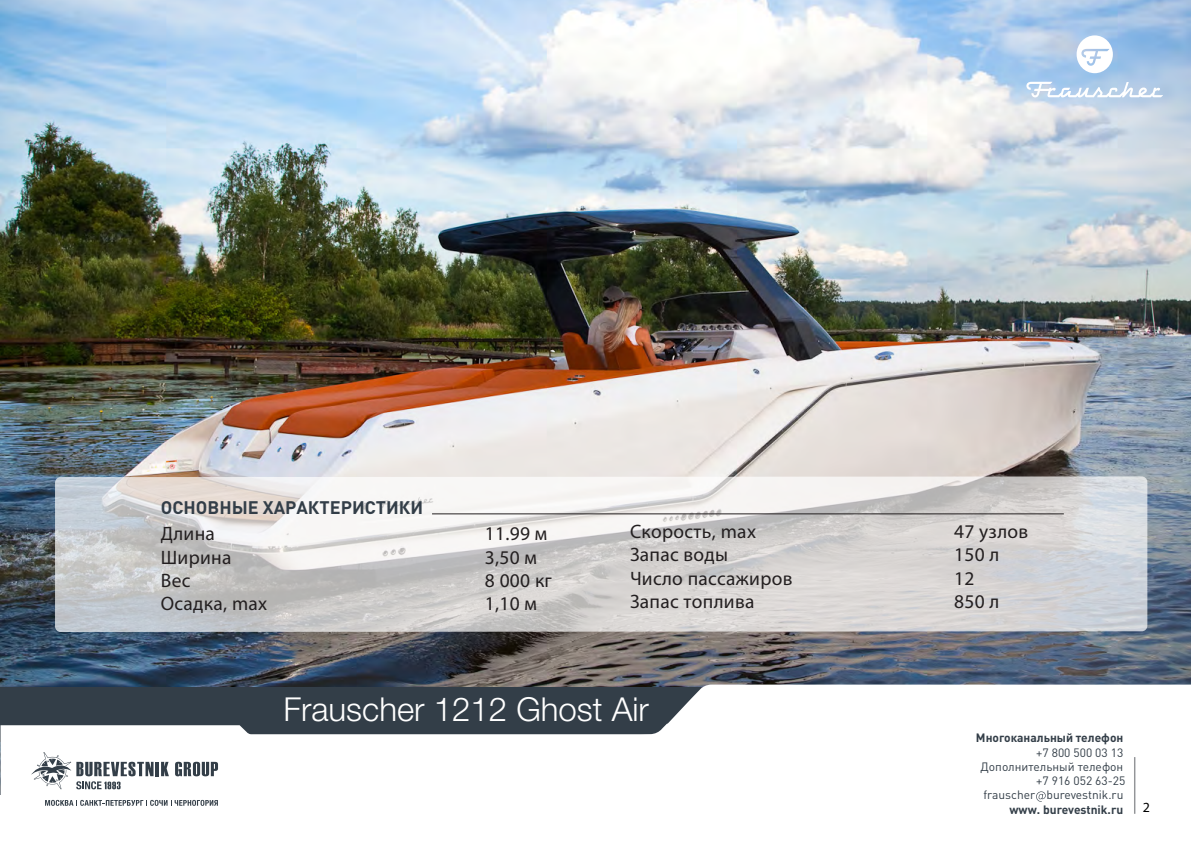
<style>
.page{position:relative;width:1191px;height:842px;background:#fff}
.page>*{position:absolute;margin:0;border:0;box-sizing:border-box;transform-origin:0 0}
.t1{font:300 33px "Helvetica Neue LT Std";color:#fff}
.t2{font:19.5px "Myriad Pro";letter-spacing:.015em;color:#231f20}
.t3{font:700 18px "DIN Pro";color:#333e48}
.t4{font:14px "Myriad Pro";color:#000}
.t5{font:12px/14.3px "DIN Pro";color:#333e48;text-align:right}
.t6{font:700 12px "DIN Pro";color:#333e48}
</style>
<div class="page">
<img style="left:0;top:0;width:1191px;height:794px">
<svg style="left:55px;top:476px;width:1092px;height:156px"></svg>
<hr style="left:432px;top:513px;width:631px;height:1px;background:#231f20">
<svg style="left:1076px;top:35px;width:36px;height:38px"></svg>
<svg style="left:1026px;top:82px;width:137px;height:15px"></svg>
<div style="left:0;top:688px;width:700px;height:54px;background:#333e48"></div>
<svg style="left:625px;top:684px;width:566px;height:40px"></svg>
<svg style="left:1px;top:724px;width:1190px;height:90px"></svg>
<hr style="left:156px;top:762px;width:3px;height:14px;background:#333e48">
<svg style="left:161px;top:762px;width:8px;height:14px"></svg>
<svg style="left:175px;top:762px;width:43px;height:14px"></svg>
<svg style="left:31px;top:752px;width:122px;height:37px"></svg>
<svg style="left:45px;top:800px;width:173px;height:6px"></svg>
<svg style="left:1036px;top:791px;width:9px;height:11px"></svg>
<hr style="left:1134px;top:757px;width:1px;height:57px;background:#939598">
<p class="t3" style="left:161px;top:495px;width:264px">ОСНОВНЫЕ ХАРАКТЕРИСТИКИ</p>
<p class="t2" style="left:161px;top:522px;width:56px">Длина</p>
<p class="t2" style="left:485px;top:522px;width:64px">11.99 м</p>
<p class="t2" style="left:161px;top:545px;width:72px">Ширина</p>
<p class="t2" style="left:485px;top:545px;width:54px">3,50 м</p>
<p class="t2" style="left:161px;top:568px;width:31px">Вес</p>
<p class="t2" style="left:485px;top:568px;width:69px">8 000 кг</p>
<p class="t2" style="left:161px;top:592px;width:108px">Осадка, max</p>
<p class="t2" style="left:485px;top:592px;width:54px">1,10 м</p>
<p class="t2" style="left:630px;top:519px;width:127px">Скорость, max</p>
<p class="t2" style="left:954px;top:519px;width:76px">47 узлов</p>
<p class="t2" style="left:630px;top:543px;width:100px">Запас воды</p>
<p class="t2" style="left:954px;top:543px;width:47px">150 л</p>
<p class="t2" style="left:630px;top:566px;width:164px">Число пассажиров</p>
<p class="t2" style="left:954px;top:566px;width:22px">12</p>
<p class="t2" style="left:630px;top:589px;width:126px">Запас топлива</p>
<p class="t2" style="left:954px;top:589px;width:47px">850 л</p>
<h1 class="t1" style="left:283px;top:689px;width:367px">Frauscher 1212 Ghost Air</h1>
<p class="t6" style="left:976px;top:728px;width:149px">Многоканальный телефон</p>
<p class="t5" style="left:980px;top:744px;width:146px">+7 800 500 03 13<br>Дополнительный телефон +7 916 052 63-25<br>frauscher burevestnik.ru</p>
<p class="t6" style="left:1009px;top:799px;width:115px">www. burevestnik.ru</p>
<p class="t4" style="left:1142px;top:799px;width:9px">2</p>
</div>
